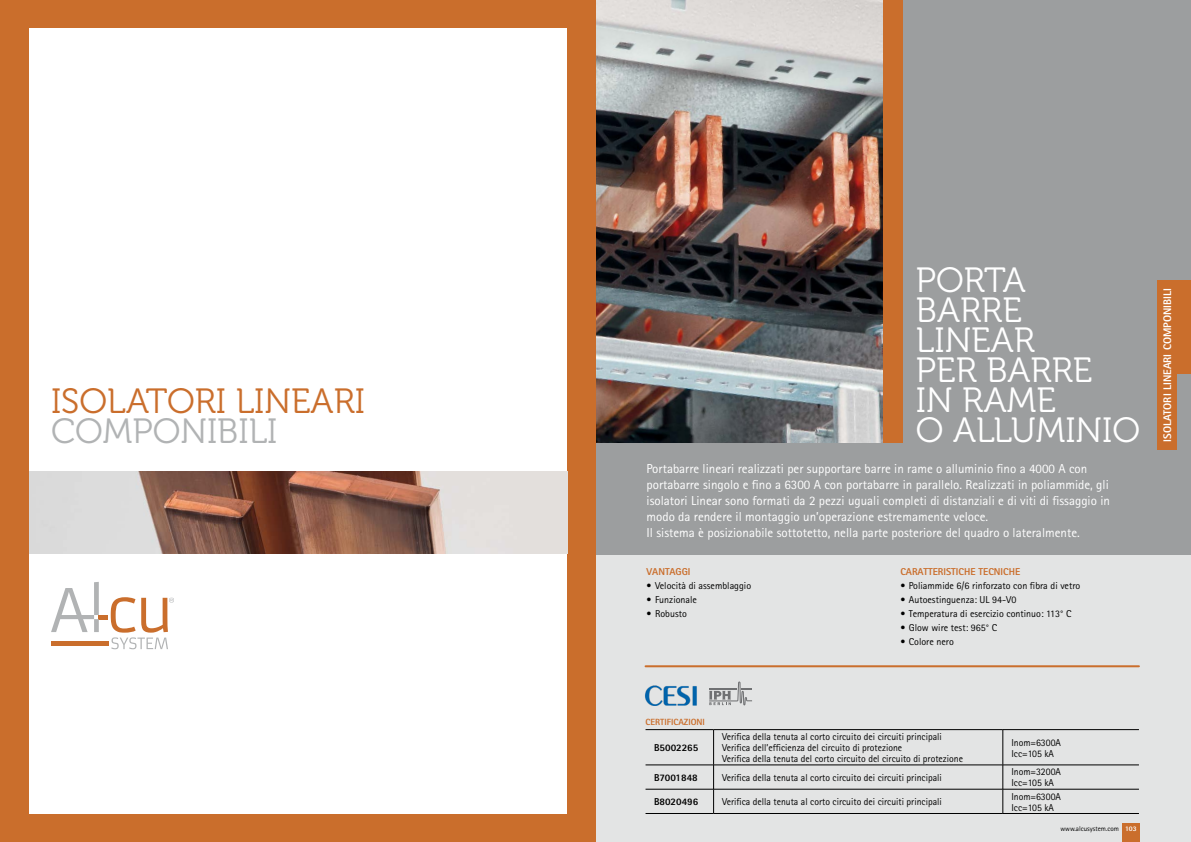
<style>
.page{position:relative;width:1191px;height:842px;background:#fff}
.page>*{position:absolute;margin:0;border:0;box-sizing:border-box;transform-origin:0 0}
.t1{font:35px/30px "Museo 300";color:#fff}
.t2{font:35px "Museo 300";color:#ca6e2c}
.t3{font:35px "Museo 300";color:#b1b3b4}
.t4{font:13px/16px "Rotis Sans Serif";color:#fff}
.t5{font:800 11px "Rotis Sans Serif";color:#fff}
.t6{font:10px/11px "Rotis Sans Serif";color:#000}
.t7{font:800 10px "Rotis Sans Serif";color:#ca6e2c}
.t8{font:800 10px "Rotis Sans Serif";color:#000}
.t9{font:800 9px "Rotis Sans Serif";color:#ca6e2c}
.t10{font:7px "Rotis Sans Serif";color:#000}
.s1{font-weight:800;color:#fff}
</style>
<div class="page">
<div style="left:595px;top:0;width:596px;height:842px;background:#e3e4e4"></div>
<div style="left:595px;top:0;width:596px;height:554px;background:#9c9e9f"></div>
<img style="left:595px;top:0;width:288px;height:442px">
<div style="left:883px;top:0;width:20px;height:442px;background:#ca6e2c"></div>
<div style="left:0;top:0;width:595px;height:842px;background:#ca6e2c"></div>
<div style="left:30px;top:28px;width:537px;height:786px;background:#fff"></div>
<img style="left:30px;top:471px;width:537px;height:82px">
<hr style="left:645px;top:665px;width:494px;height:2px;background:#ca6e2c">
<hr style="left:645px;top:729px;width:68px;height:1px;background:#000">
<hr style="left:713px;top:729px;width:289px;height:1px;background:#000">
<hr style="left:713px;top:730px;width:1px;height:35px;background:#000">
<hr style="left:1002px;top:729px;width:137px;height:1px;background:#000">
<hr style="left:1002px;top:730px;width:1px;height:35px;background:#000">
<hr style="left:645px;top:765px;width:68px;height:1px;background:#000">
<hr style="left:713px;top:765px;width:289px;height:1px;background:#000">
<hr style="left:1002px;top:765px;width:137px;height:1px;background:#000">
<hr style="left:645px;top:789px;width:68px;height:1px;background:#000">
<hr style="left:713px;top:789px;width:289px;height:1px;background:#000">
<svg style="left:713px;top:765px;width:1px;height:48px"></svg>
<hr style="left:1002px;top:789px;width:137px;height:1px;background:#000">
<svg style="left:1002px;top:765px;width:1px;height:48px"></svg>
<hr style="left:645px;top:813px;width:68px;height:1px;background:#000">
<hr style="left:713px;top:813px;width:289px;height:1px;background:#000">
<hr style="left:1002px;top:813px;width:137px;height:1px;background:#000">
<img style="left:645px;top:685px;width:52px;height:20px">
<svg style="left:709px;top:681px;width:43px;height:24px"></svg>
<svg style="left:51px;top:582px;width:123px;height:67px"></svg>
<div style="left:1157px;top:281px;width:34px;height:93px;background:#ca6e2c"></div>
<div style="left:1157px;top:281px;width:19px;height:169px;background:#ca6e2c"></div>
<div style="left:1122px;top:823px;width:18px;height:19px;background:#ca6e2c"></div>
<h1 class="t2" style="left:51px;top:382px;width:315px">ISOLATORI LINEARI</h1>
<h1 class="t3" style="left:51px;top:412px;width:228px">COMPONIBILI</h1>
<h1 class="t1" style="left:916px;top:266px;width:226px">PORTA<br>BARRE<br>LINEAR<br>PER BARRE<br>IN RAME<br>O ALLUMINIO</h1>
<p class="t4" style="left:646px;top:460px;width:465px">Portabarre lineari realizzati per supportare barre in rame o alluminio fino a 4000 A con portabarre singolo e fino a 6300 A con portabarre in parallelo. Realizzati in poliammide, gli isolatori Linear sono formati da 2 pezzi uguali completi di distanziali e di viti di fissaggio in modo da rendere il montaggio un’operazione estremamente veloce.<br>Il sistema è posizionabile sottotetto, nella parte posteriore del quadro o lateralmente.</p>
<p class="t7" style="left:646px;top:566px;width:45px">VANTAGGI</p>
<p class="t6" style="left:646px;top:580px;width:106px">• Velocità di assemblaggio</p>
<p class="t6" style="left:646px;top:594px;width:52px">• Funzionale</p>
<p class="t6" style="left:646px;top:608px;width:42px">• Robusto</p>
<p class="t7" style="left:900px;top:566px;width:121px">CARATTERISTICHE TECNICHE</p>
<p class="t6" style="left:900px;top:580px;width:181px">• Poliammide 6/6 rinforzato con fibra di vetro</p>
<p class="t6" style="left:900px;top:594px;width:118px">• Autoestinguenza: UL 94-V0</p>
<p class="t6" style="left:900px;top:608px;width:173px">• Temperatura di esercizio continuo: 113° C</p>
<p class="t6" style="left:900px;top:622px;width:98px">• Glow wire test: 965° C</p>
<p class="t6" style="left:900px;top:636px;width:55px">• Colore nero</p>
<p class="t5" style="left:1160px;top:442px;width:155px;rotate:-90deg">ISOLATORI LINEARI COMPONIBILI</p>
<p class="t9" style="left:645px;top:717px;width:61px">CERTIFICAZIONI</p>
<p class="t8" style="left:654px;top:741px;width:46px">B5002265</p>
<p class="t6" style="left:722px;top:731px;width:242px">Verifica della tenuta al corto circuito dei circuiti principali<br>Verifica dell’efficienza del circuito di protezione<br>Verifica della tenuta del corto circuito del circuito di protezione</p>
<p class="t6" style="left:1011px;top:737px;width:51px">Inom=6300A<br>Icc=105 kA</p>
<p class="t8" style="left:654px;top:771px;width:45px">B7001848</p>
<p class="t6" style="left:722px;top:772px;width:221px">Verifica della tenuta al corto circuito dei circuiti principali</p>
<p class="t6" style="left:1011px;top:766px;width:51px">Inom=3200A<br>Icc=105 kA</p>
<p class="t8" style="left:654px;top:795px;width:46px">B8020496</p>
<p class="t6" style="left:722px;top:796px;width:221px">Verifica della tenuta al corto circuito dei circuiti principali</p>
<p class="t6" style="left:1011px;top:791px;width:51px">Inom=6300A<br>Icc=105 kA</p>
<p class="t10" style="left:1060px;top:824px;width:78px">www.alcusystem.com <span class="s1">103</span></p>
</div>
